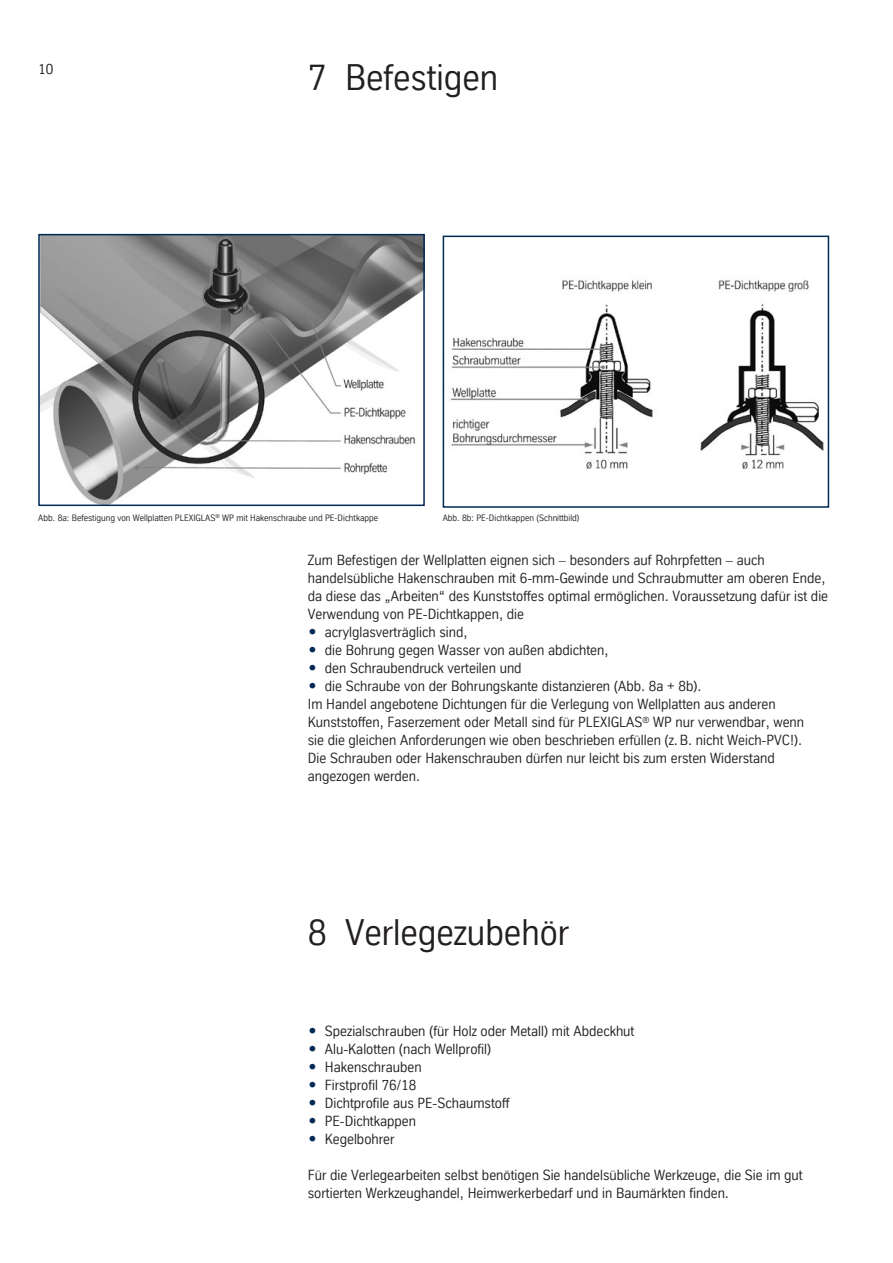
<style>
.page{position:relative;width:893px;height:1263px;background:#fff}
.page>*{position:absolute;margin:0;border:0;box-sizing:border-box;transform-origin:0 0}
.t1{font:36px "TK Type";color:#231f20}
.t2{font:14.25px/18px "TK Type";color:#231f20}
.t3{font:9px "TK Type";color:#231f20}
.s1{font-family:"European Pi Three";color:#002954}
</style>
<div class="page">
<img style="left:41px;top:237px;width:381px;height:266px">
<div style="left:38px;top:234px;width:387px;height:272px;border:2px solid #002954"></div>
<img style="left:450px;top:280px;width:374px;height:189px">
<div style="left:443px;top:236px;width:386px;height:272px;border:2px solid #002954"></div>
<p class="t2" style="left:38px;top:60px;width:17px">10</p>
<h1 class="t1" style="left:308px;top:57px;width:192px">7 Befestigen</h1>
<p class="t3" style="left:38px;top:513px;width:341px">Abb. 8a: Befestigung von Wellplatten PLEXIGLAS<sup>®</sup> WP mit Hakenschraube und PE-Dichtkappe</p>
<p class="t3" style="left:443px;top:513px;width:138px">Abb. 8b: PE-Dichtkappen (Schnittbild)</p>
<p class="t2" style="left:308px;top:551px;width:522px">Zum Befestigen der Wellplatten eignen sich – besonders auf Rohrpfetten – auch handelsübliche Hakenschrauben mit 6-mm-Gewinde und Schraubmutter am oberen Ende, da diese das „Arbeiten“ des Kunststoffes optimal ermöglichen. Voraussetzung dafür ist die Verwendung von PE-Dichtkappen, die<br><span class="s1">O</span> acrylglasverträglich sind,<br><span class="s1">O</span> die Bohrung gegen Wasser von außen abdichten,<br><span class="s1">O</span> den Schraubendruck verteilen und<br><span class="s1">O</span> die Schraube von der Bohrungskante distanzieren (Abb. 8a + 8b).<br>Im Handel angebotene Dichtungen für die Verlegung von Wellplatten aus anderen Kunststoffen, Faserzement oder Metall sind für PLEXIGLAS<sup>®</sup> WP nur verwendbar, wenn<br>sie die gleichen Anforderungen wie oben beschrieben erfüllen (z.B. nicht Weich-PVC!).<br>Die Schrauben oder Hakenschrauben dürfen nur leicht bis zum ersten Widerstand angezogen werden.</p>
<h1 class="t1" style="left:308px;top:912px;width:263px">8 Verlegezubehör</h1>
<p class="t2" style="left:308px;top:1022px;width:328px"><span class="s1">O</span> Spezialschrauben (für Holz oder Metall) mit Abdeckhut<br><span class="s1">O</span> Alu-Kalotten (nach Wellprofil)<br><span class="s1">O</span> Hakenschrauben<br><span class="s1">O</span> Firstprofil 76/18<br><span class="s1">O</span> Dichtprofile aus PE-Schaumstoff<br><span class="s1">O</span> PE-Dichtkappen<br><span class="s1">O</span> Kegelbohrer</p>
<p class="t2" style="left:308px;top:1166px;width:496px">Für die Verlegearbeiten selbst benötigen Sie handelsübliche Werkzeuge, die Sie im gut sortierten Werkzeughandel, Heimwerkerbedarf und in Baumärkten finden.</p>
</div>
